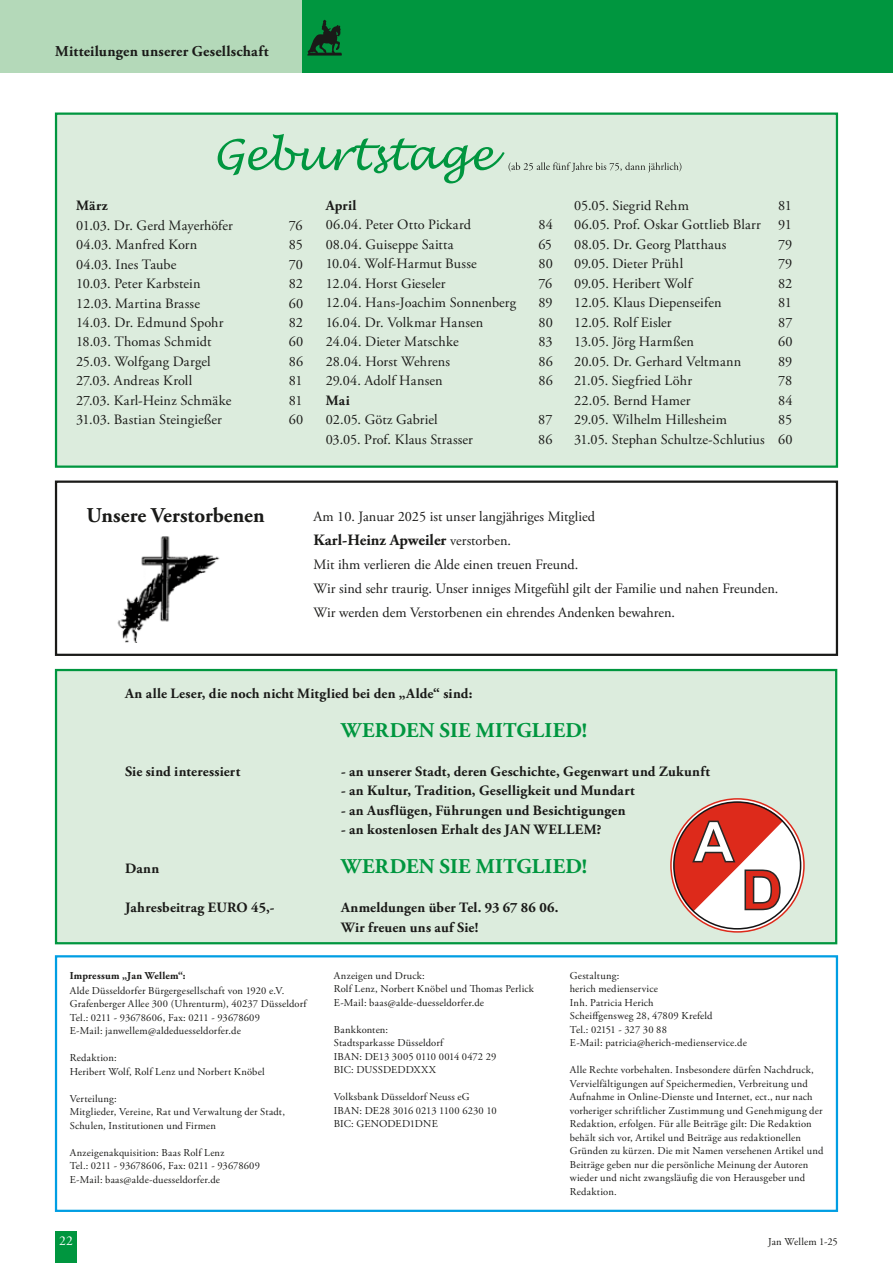
<style>
.page{position:relative;width:893px;height:1263px;background:#fff}
.page>*{position:absolute;margin:0;border:0;box-sizing:border-box;transform-origin:0 0}
.t1{font:700 21px "Adobe Garamond Pro";letter-spacing:.015em;color:#00963f}
.t2{font:700 21px "Adobe Garamond Pro";color:#1a1a18}
.t3{font:700 15.75px "Adobe Garamond Pro";color:#1a1a18}
.t4{font:700 15px "Adobe Garamond Pro";letter-spacing:.015em;color:#1a1a18}
.t5{font:14.25px/19.5px "Adobe Garamond Pro";color:#1a1a18}
.t6{font:700 14.25px/19.5px "Adobe Garamond Pro";letter-spacing:.015em;color:#1a1a18}
.t7{font:13.5px "Adobe Garamond Pro";color:#fff}
.t8{font:10.5px/13.5px "Adobe Garamond Pro";letter-spacing:.02em;color:#1a1a18}
.t9{font:700 10.5px "Adobe Garamond Pro";letter-spacing:.02em;color:#1a1a18}
.s1{font-weight:400;font-size:14.25px}
</style>
<div class="page">
<div style="left:302px;top:0;width:591px;height:72px;background:#00963f"></div>
<div style="left:0;top:0;width:302px;height:72px;background:#b4d9b9"></div>
<svg style="left:307px;top:20px;width:35px;height:36px"></svg>
<div style="left:55px;top:1231px;width:22px;height:32px;background:#00963f"></div>
<div style="left:55px;top:955px;width:783px;height:257px;border:2px solid #009ee3"></div>
<div style="left:55px;top:112px;width:783px;height:356px;background:#dcecdd;border:2px solid #00963f"></div>
<div style="left:55px;top:480px;width:783px;height:176px;border:2px solid #1a1a18"></div>
<svg style="left:218px;top:134px;width:463px;height:49px"></svg>
<div style="left:55px;top:669px;width:782px;height:275px;background:#dcecdd;border:2px solid #00963f"></div>
<svg style="left:672px;top:800px;width:130px;height:130px"></svg>
<img style="left:117px;top:536px;width:103px;height:106px">
<h3 class="t4" style="left:55px;top:42px;width:215px">Mitteilungen unserer Gesellschaft</h3>
<h3 class="t6" style="left:76px;top:196px;width:33px">März</h3>
<h3 class="t5" style="left:76px;top:216px;width:158px">01.03. Dr. Gerd Mayerhöfer</h3>
<h3 class="t5" style="left:289px;top:216px;width:15px">76</h3>
<h3 class="t5" style="left:76px;top:235px;width:123px">04.03. Manfred Korn</h3>
<h3 class="t5" style="left:289px;top:235px;width:15px">85</h3>
<h3 class="t5" style="left:76px;top:255px;width:102px">04.03. Ines Taube</h3>
<h3 class="t5" style="left:289px;top:255px;width:15px">70</h3>
<h3 class="t5" style="left:76px;top:274px;width:126px">10.03. Peter Karbstein</h3>
<h3 class="t5" style="left:289px;top:274px;width:16px">82</h3>
<h3 class="t5" style="left:76px;top:294px;width:125px">12.03. Martina Brasse</h3>
<h3 class="t5" style="left:289px;top:294px;width:16px">60</h3>
<h3 class="t5" style="left:76px;top:313px;width:149px">14.03. Dr. Edmund Spohr</h3>
<h3 class="t5" style="left:289px;top:313px;width:16px">82</h3>
<h3 class="t5" style="left:76px;top:333px;width:137px">18.03. Thomas Schmidt</h3>
<h3 class="t5" style="left:289px;top:333px;width:16px">60</h3>
<h3 class="t5" style="left:76px;top:352px;width:136px">25.03. Wolfgang Dargel</h3>
<h3 class="t5" style="left:289px;top:352px;width:16px">86</h3>
<h3 class="t5" style="left:76px;top:372px;width:118px">27.03. Andreas Kroll</h3>
<h3 class="t5" style="left:289px;top:372px;width:15px">81</h3>
<h3 class="t5" style="left:76px;top:391px;width:157px">27.03. Karl-Heinz Schmäke</h3>
<h3 class="t5" style="left:289px;top:391px;width:15px">81</h3>
<h3 class="t5" style="left:76px;top:411px;width:147px">31.03. Bastian Steingießer</h3>
<h3 class="t5" style="left:289px;top:411px;width:16px">60</h3>
<h3 class="t6" style="left:326px;top:196px;width:32px">April</h3>
<h3 class="t5" style="left:326px;top:216px;width:147px">06.04. Peter Otto Pickard</h3>
<h3 class="t5" style="left:538px;top:216px;width:16px">84</h3>
<h3 class="t5" style="left:326px;top:235px;width:129px">08.04. Guiseppe Saitta</h3>
<h3 class="t5" style="left:538px;top:235px;width:15px">65</h3>
<h3 class="t5" style="left:326px;top:255px;width:153px">10.04. Wolf-Harmut Busse</h3>
<h3 class="t5" style="left:538px;top:255px;width:16px">80</h3>
<h3 class="t5" style="left:326px;top:274px;width:121px">12.04. Horst Gieseler</h3>
<h3 class="t5" style="left:538px;top:274px;width:15px">76</h3>
<h3 class="t5" style="left:326px;top:294px;width:192px">12.04. Hans-Joachim Sonnenberg</h3>
<h3 class="t5" style="left:538px;top:294px;width:16px">89</h3>
<h3 class="t5" style="left:326px;top:313px;width:159px">16.04. Dr. Volkmar Hansen</h3>
<h3 class="t5" style="left:538px;top:313px;width:16px">80</h3>
<h3 class="t5" style="left:326px;top:333px;width:135px">24.04. Dieter Matschke</h3>
<h3 class="t5" style="left:538px;top:333px;width:16px">83</h3>
<h3 class="t5" style="left:326px;top:352px;width:126px">28.04. Horst Wehrens</h3>
<h3 class="t5" style="left:538px;top:352px;width:16px">86</h3>
<h3 class="t5" style="left:326px;top:372px;width:118px">29.04. Adolf Hansen</h3>
<h3 class="t5" style="left:538px;top:372px;width:16px">86</h3>
<h3 class="t6" style="left:326px;top:391px;width:26px">Mai</h3>
<h3 class="t5" style="left:326px;top:411px;width:114px">02.05. Götz Gabriel</h3>
<h3 class="t5" style="left:538px;top:411px;width:16px">87</h3>
<h3 class="t5" style="left:326px;top:430px;width:149px">03.05. Prof. Klaus Strasser</h3>
<h3 class="t5" style="left:538px;top:430px;width:16px">86</h3>
<h3 class="t5" style="left:574px;top:196px;width:116px">05.05. Siegrid Rehm</h3>
<h3 class="t5" style="left:574px;top:196px;width:219px;text-align:justify;text-indent:204px">81<br>06.05. Prof. Oskar Gottlieb Blarr 91<br>08.05. Dr. Georg Platthaus</h3>
<h3 class="t5" style="left:778px;top:235px;width:16px">79</h3>
<h3 class="t5" style="left:574px;top:255px;width:111px">09.05. Dieter Prühl</h3>
<h3 class="t5" style="left:778px;top:255px;width:16px">79</h3>
<h3 class="t5" style="left:574px;top:274px;width:119px">09.05. Heribert Wolf</h3>
<h3 class="t5" style="left:778px;top:274px;width:16px">82</h3>
<h3 class="t5" style="left:574px;top:294px;width:149px">12.05. Klaus Diepenseifen</h3>
<h3 class="t5" style="left:778px;top:294px;width:15px">81</h3>
<h3 class="t5" style="left:574px;top:313px;width:99px">12.05. Rolf Eisler</h3>
<h3 class="t5" style="left:778px;top:313px;width:16px">87</h3>
<h3 class="t5" style="left:574px;top:333px;width:121px">13.05. Jörg Harmßen</h3>
<h3 class="t5" style="left:778px;top:333px;width:16px">60</h3>
<h3 class="t5" style="left:574px;top:352px;width:169px">20.05. Dr. Gerhard Veltmann</h3>
<h3 class="t5" style="left:778px;top:352px;width:16px">89</h3>
<h3 class="t5" style="left:574px;top:372px;width:120px">21.05. Siegfried Löhr</h3>
<h3 class="t5" style="left:778px;top:372px;width:16px">78</h3>
<h3 class="t5" style="left:574px;top:391px;width:118px">22.05. Bernd Hamer</h3>
<h3 class="t5" style="left:778px;top:391px;width:16px">84</h3>
<h3 class="t5" style="left:574px;top:411px;width:154px">29.05. Wilhelm Hillesheim</h3>
<h3 class="t5" style="left:574px;top:411px;width:220px;text-align:right">85<br>31.05. Stephan Schultze-Schlutius 60</h3>
<h1 class="t2" style="left:87px;top:503px;width:179px">Unsere Verstorbenen</h1>
<h3 class="t5" style="left:314px;top:507px;width:283px">Am 10. Januar 2025 ist unser langjähriges Mitglied</h3>
<h2 class="t3" style="left:314px;top:530px;width:199px">Karl-Heinz Apweiler <span class="s1">verstorben.</span></h2>
<h3 class="t5" style="left:314px;top:553px;width:466px;line-height:24px">Mit ihm verlieren die Alde einen treuen Freund.<br>Wir sind sehr traurig. Unser inniges Mitgefühl gilt der Familie und nahen Freunden.<br>Wir werden dem Verstorbenen ein ehrendes Andenken bewahren.</h3>
<h3 class="t6" style="left:125px;top:683px;width:349px">An alle Leser, die noch nicht Mitglied bei den „Alde“ sind:</h3>
<h1 class="t1" style="left:341px;top:718px;width:248px">WERDEN SIE MITGLIED!</h1>
<h3 class="t6" style="left:125px;top:761px;width:117px">Sie sind interessiert</h3>
<h3 class="t6" style="left:341px;top:761px;width:371px">- an unserer Stadt, deren Geschichte, Gegenwart und Zukunft</h3>
<h3 class="t6" style="left:341px;top:781px;width:295px">- an Kultur, Tradition, Geselligkeit und Mundart</h3>
<h3 class="t6" style="left:341px;top:800px;width:286px">- an Ausflügen, Führungen und Besichtigungen</h3>
<h3 class="t6" style="left:341px;top:820px;width:262px">- an kostenlosen Erhalt des JAN WELLEM?</h3>
<h3 class="t6" style="left:125px;top:859px;width:36px">Dann</h3>
<h1 class="t1" style="left:341px;top:854px;width:248px">WERDEN SIE MITGLIED!</h1>
<h3 class="t6" style="left:125px;top:898px;width:151px">Jahresbeitrag EURO 45,-</h3>
<h3 class="t6" style="left:341px;top:898px;width:219px">Anmeldungen über Tel. 93 67 86 06.<br>Wir freuen uns auf Sie!</h3>
<p class="t9" style="left:70px;top:969px;width:117px">Impressum „Jan Wellem“:</p>
<p class="t8" style="left:70px;top:984px;width:238px">Alde Düsseldorfer Bürgergesellschaft von 1920 e.V.<br>Grafenberger Allee 300 (Uhrenturm), 40237 Düsseldorf Tel.: 0211 - 93678606, Fax: 0211 - 93678609<br>E-Mail: janwellem@aldeduesseldorfer.de</p>
<p class="t8" style="left:70px;top:1052px;width:196px">Redaktion:<br>Heribert Wolf, Rolf Lenz und Norbert Knöbel</p>
<p class="t8" style="left:70px;top:1092px;width:217px">Verteilung:<br>Mitglieder, Vereine, Rat und Verwaltung der Stadt,<br>Schulen, Institutionen und Firmen</p>
<p class="t8" style="left:70px;top:1146px;width:192px">Anzeigenakquisition: Baas Rolf Lenz<br>Tel.: 0211 - 93678606, Fax: 0211 - 93678609<br>E-Mail: baas@alde-duesseldorfer.de</p>
<p class="t8" style="left:334px;top:969px;width:202px">Anzeigen und Druck:<br>Rolf Lenz, Norbert Knöbel und Thomas Perlick<br>E-Mail: baas@alde-duesseldorfer.de</p>
<p class="t8" style="left:334px;top:1023px;width:164px">Bankkonten:<br>Stadtsparkasse Düsseldorf<br>IBAN: DE13 3005 0110 0014 0472 29<br>BIC: DUSSDEDDXXX</p>
<p class="t8" style="left:334px;top:1091px;width:164px">Volksbank Düsseldorf Neuss eG<br>IBAN: DE28 3016 0213 1100 6230 10<br>BIC: GENODED1DNE</p>
<p class="t8" style="left:570px;top:969px;width:179px">Gestaltung:<br>herich medienservice<br>Inh. Patricia Herich<br>Scheiffgensweg 28, 47809 Krefeld<br>Tel.: 02151 - 327 30 88<br>E-Mail: patricia@herich-medienservice.de</p>
<p class="t8" style="left:570px;top:1064px;width:255px">Alle Rechte vorbehalten. Insbesondere dürfen Nachdruck, Vervielfältigungen auf Speichermedien, Verbreitung und Aufnahme in Online-Dienste und Internet, ect., nur nach vorheriger schriftlicher Zustimmung und Genehmigung der Redaktion, erfolgen. Für alle Beiträge gilt: Die Redaktion behält sich vor, Artikel und Beiträge aus redaktionellen Gründen zu kürzen. Die mit Namen versehenen Artikel und Beiträge geben nur die persönliche Meinung der Autoren wieder und nicht zwangsläufig die von Herausgeber und Redaktion.</p>
<p class="t7" style="left:59px;top:1233px;width:15px">22</p>
<p class="t8" style="left:768px;top:1235px;width:71px">Jan Wellem 1-25</p>
</div>
